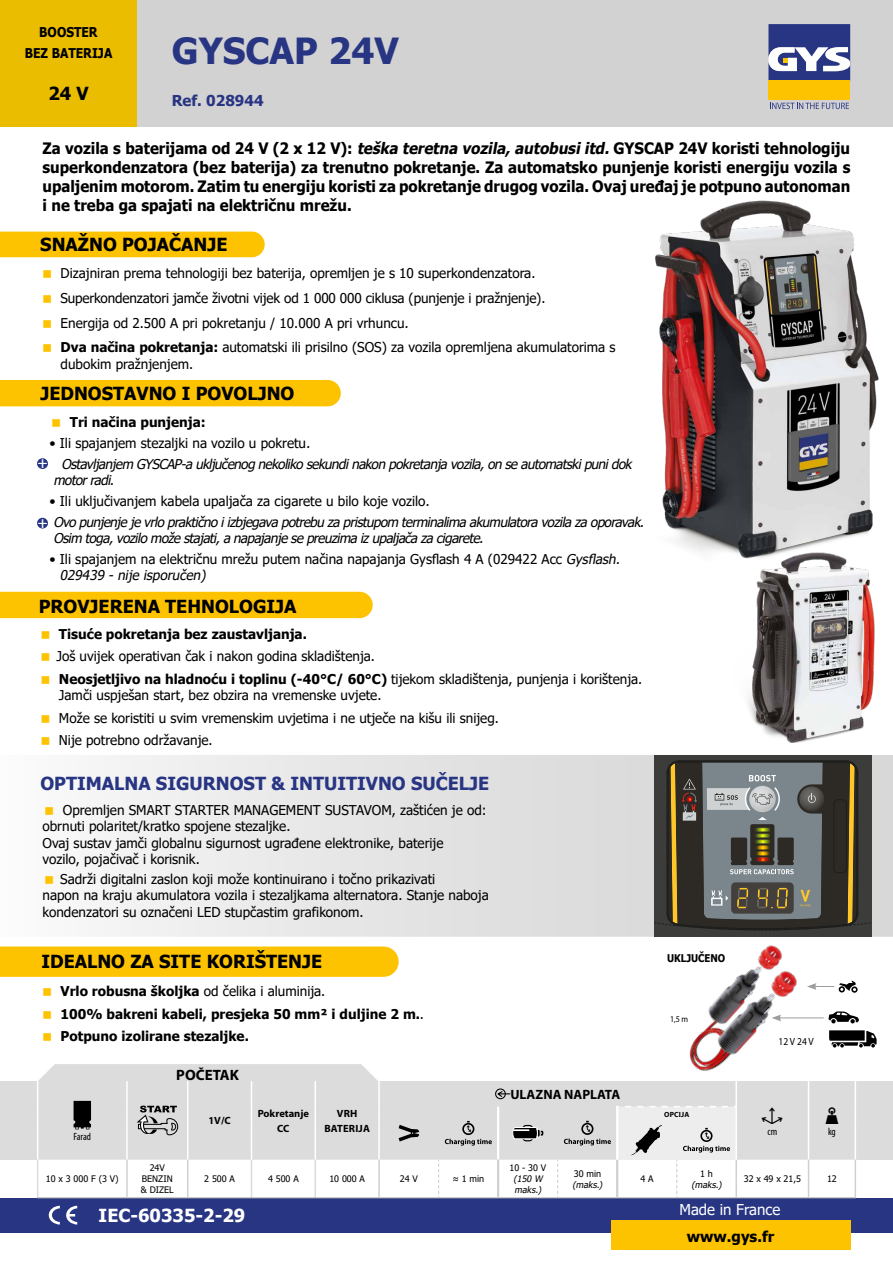
<style>
.page{position:relative;width:893px;height:1263px;background:#fff}
.page>*{position:absolute;margin:0;border:0;box-sizing:border-box;transform-origin:0 0}
.t1{font:700 36px "Tahoma";color:#283583}
.t2{font:700 18px "Tahoma";color:#000}
.t3{font:700 18px "Tahoma";color:#283583}
.t4{font:700 18px "Tahoma";color:#fff}
.t5{font:700 18px "Minion Pro";color:#fff}
.t6{font:700 15.75px/18.9px "Tahoma";color:#000;text-align:justify;scale:.95 1}
.t7{font:15px "Tahoma";color:#fff}
.t8{font:700 15px "Tahoma";color:#000}
.t9{font:700 15px "Tahoma";color:#283583}
.t10{font:700 15px "Myriad Pro";color:#000}
.t11{font:13.5px/16.2px "Tahoma";color:#000}
.t12{font:italic 13.5px/20.7px "Tahoma";letter-spacing:-.04em;color:#000}
.t13{font:700 13.5px/22.5px "Tahoma";color:#000}
.t14{font:700 13.5px/21px "Tahoma";color:#000;text-align:center;scale:.9 1}
.t15{font:700 13.5px "Myriad Pro";color:#000}
.t16{font:700 10.65px "Tahoma";color:#000;scale:.9 1}
.t17{font:700 10.5px/15px "Myriad Pro";color:#000;text-align:center}
.t18{font:700 10.5px/15px "Myriad Pro";letter-spacing:.02em;color:#000;text-align:center}
.t19{font:condensed 10.5px "Myriad Pro";letter-spacing:-.005em;color:#000}
.t20{font:10.5px "Myriad Pro";color:#000;scale:.9 1}
.t21{font:9px/10.8px "Tahoma";color:#000;text-align:center}
.t22{font:italic 9px/10.8px "Tahoma";color:#000}
.t23{font:8.85px "Myriad Pro";color:#000;scale:.9 1}
.t24{font:700 7.5px "Myriad Pro";letter-spacing:.02em;color:#000}
.s1{font-style:italic}
.s2{font-weight:700}
.s3{font-style:normal}
.s4{font-weight:400}
</style>
<div class="page">
<div style="left:0;top:0;width:137px;height:127px;background:#ebbd00"></div>
<svg style="left:0;top:231px;width:265px;height:27px;background:#fdc60f"></svg>
<svg style="left:0;top:591px;width:373px;height:28px;background:#fdc610"></svg>
<div style="left:0;top:380px;width:341px;height:27px;background:#fdc300"></div>
<svg style="left:0;top:946px;width:399px;height:31px;background:#fdc407"></svg>
<svg style="left:104px;top:755px;width:789px;height:182px;fill:#e4e4e4"></svg>
<svg style="left:654px;top:756px;width:218px;height:181px;background:#5b5b53"></svg>
<svg style="left:829px;top:1030px;width:48px;height:17px"></svg>
<svg style="left:828px;top:1011px;width:31px;height:12px"></svg>
<svg style="left:821px;top:981px;width:37px;height:12px"></svg>
<hr style="left:779px;top:1017px;width:45px;height:1px;background:#9d9d9c">
<img style="left:666px;top:928px;width:155px;height:136px">
<img style="left:655px;top:200px;width:224px;height:353px">
<img style="left:733px;top:552px;width:146px;height:190px">
<div style="left:137px;top:0;width:756px;height:127px;background:#d2d2d2"></div>
<div style="left:0;top:1198px;width:893px;height:34px;background:#283583"></div>
<div style="left:768px;top:81px;width:82px;height:19px;background:#fdc300"></div>
<svg style="left:768px;top:24px;width:82px;height:57px;background:#676ea1"></svg>
<svg style="left:770px;top:103px;width:79px;height:6px"></svg>
<div style="left:611px;top:1221px;width:239px;height:29px;background:#fdc300"></div>
<svg style="left:49px;top:1206px;width:11px;height:18px"></svg>
<svg style="left:66px;top:1206px;width:11px;height:18px"></svg>
<div style="left:0;top:1081px;width:893px;height:79px;background:#dcdcdc"></div>
<hr style="left:37px;top:1198px;width:90px;height:1px;background:#9d9d9c">
<hr style="left:127px;top:1198px;width:61px;height:1px;background:#9d9d9c">
<hr style="left:188px;top:1198px;width:63px;height:1px;background:#9d9d9c">
<hr style="left:251px;top:1198px;width:64px;height:1px;background:#9d9d9c">
<hr style="left:315px;top:1198px;width:64px;height:1px;background:#9d9d9c">
<hr style="left:379px;top:1198px;width:60px;height:1px;background:#9d9d9c">
<hr style="left:439px;top:1198px;width:59px;height:1px;background:#9d9d9c">
<hr style="left:498px;top:1198px;width:60px;height:1px;background:#9d9d9c">
<hr style="left:558px;top:1198px;width:59px;height:1px;background:#9d9d9c">
<hr style="left:617px;top:1198px;width:60px;height:1px;background:#9d9d9c">
<hr style="left:677px;top:1198px;width:59px;height:1px;background:#9d9d9c">
<hr style="left:736px;top:1198px;width:72px;height:1px;background:#9d9d9c">
<hr style="left:808px;top:1198px;width:48px;height:1px;background:#9d9d9c">
<div style="left:36px;top:457px;width:13px;height:13px;background:#283583;border-radius:50%"></div>
<div style="left:36px;top:457px;width:14px;height:13px;border:2px solid #fff;border-radius:50%"></div>
<div style="left:36px;top:517px;width:13px;height:12px;background:#283583;border-radius:50%"></div>
<div style="left:36px;top:516px;width:14px;height:14px;border:2px solid #fff;border-radius:50%"></div>
<svg style="left:37px;top:1064px;width:819px;height:134px"></svg>
<p class="t14" style="left:25px;top:22px;width:99px">BOOSTER<br>BEZ BATERIJA</p>
<h2 class="t2" style="left:48px;top:81px;width:42px">24 V</h2>
<h1 class="t1" style="left:172px;top:26px;width:228px">GYSCAP 24V</h1>
<p class="t9" style="left:172px;top:90px;width:93px">Ref. 028944</p>
<p class="t6" style="left:43px;top:140px;width:852px">Za vozila s baterijama od 24 V (2 x 12 V): <span class="s1">teška teretna vozila,autobusiitd.</span>GYSCAP 24V koristi tehnologiju superkondenzatora (bez baterija) za trenutno pokretanje. Za automatsko punjenje koristi energiju vozila s upaljenim motorom. Zatim tu energiju koristi za pokretanje drugog vozila. Ovaj uređaj je potpuno autonoman i ne treba ga spajati na električnu mrežu.</p>
<h2 class="t2" style="left:40px;top:232px;width:189px">SNAŽNO POJAČANJE</h2>
<p class="t11" style="left:60px;top:262px;width:557px;line-height:24.8px">Dizajniran prema tehnologiji bez baterija, opremljen je s 10 superkondenzatora.<br>Superkondenzatori jamče životni vijek od 1 000 000 ciklusa (punjenje i pražnjenje).<br>Energija od 2.500 A pri pokretanju / 10.000 A pri vrhuncu<span class="s1">.<br></span><span class="s2">Dva načina pokretanja:</span> automatski ili prisilno (SOS) za vozila opremljena akumulatorima s</p>
<p class="t11" style="left:61px;top:356px;width:134px">dubokim pražnjenjem.</p>
<h2 class="t2" style="left:40px;top:381px;width:256px">JEDNOSTAVNO I POVOLJNO</h2>
<p class="t13" style="left:70px;top:412px;width:137px">Tri načina punjenja:</p>
<p class="t12" style="left:61px;top:433px;width:576px;text-indent:-12px"><span class="s3">• Ili spajanjem stezaljki na vozilo u pokretu</span>.<br>Ostavljanjem GYSCAP-auključenognekolikosekundinakonpokretanjavozila,onseautomatskipunidok</p>
<p class="t12" style="left:53px;top:471px;width:66px">motorradi.</p>
<p class="t12" style="left:50px;top:491px;width:600px"><span class="s3">• Ili uključivanjem kabela upaljača za cigarete u bilo koje vozilo</span>.<br>Ovopunjenjejevrlopraktičnoiizbjegavapotrebuzapristupom terminalimaakumulatoravozilazaoporavak.</p>
<p class="t12" style="left:53px;top:529px;width:435px">Osim toga,vozilomožestajati,anapajanjesepreuzimaizupaljačazacigarete.</p>
<p class="t11" style="left:60px;top:551px;width:565px;text-indent:-10px">• Ili spajanjem na električnu mrežu putem načina napajanja Gysflash 4 A (029422 Acc <span class="s1">Gysflash.<br>029439 -nije isporučen)</span></p>
<h2 class="t5" style="left:37px;top:450px;width:12px">+</h2>
<h2 class="t5" style="left:37px;top:509px;width:12px">+</h2>
<h2 class="t2" style="left:39px;top:593px;width:259px">PROVJERENA TEHNOLOGIJA</h2>
<p class="t13" style="left:59px;top:623px;width:249px">Tisuće pokretanja bez zaustavljanja.</p>
<p class="t11" style="left:56px;top:646px;width:587px;line-height:22.5px">Još uvijek operativan čak i nakon godina skladištenja.<br><span class="s2">Neosjetljivo na hladnoću i toplinu (-40°C/ 60°C)</span> tijekom skladištenja, punjenja i korištenja.</p>
<p class="t11" style="left:59px;top:685px;width:441px;line-height:22.5px">Jamči uspješan start, bez obzira na vremenske uvjete.<br>Može se koristiti u svim vremenskim uvjetima i ne utječe na kišu ili snijeg.<br>Nije potrebno održavanje.</p>
<h2 class="t3" style="left:40px;top:770px;width:450px">OPTIMALNA SIGURNOST &amp; INTUITIVNO SUČELJE</h2>
<p class="t11" style="left:43px;top:803px;width:446px;text-indent:20px">Opremljen SMART STARTER MANAGEMENT SUSTAVOM, zaštićen je od: obrnuti polaritet/kratko spojene stezaljke.<br>Ovaj sustav jamči globalnu sigurnost ugrađene elektronike, baterije<br>vozilo, pojačivač i korisnik.</p>
<p class="t11" style="left:43px;top:872px;width:448px;text-indent:18px">Sadrži digitalni zaslon koji može kontinuirano i točno prikazivati<br>napon na kraju akumulatora vozila i stezaljkama alternatora. Stanje naboja kondenzatori su označeni LED stupčastim grafikonom.</p>
<h2 class="t2" style="left:41px;top:948px;width:282px">IDEALNO ZA SITE KORIŠTENJE</h2>
<p class="t13" style="left:61px;top:980px;width:365px">Vrlo robusna školjka <span class="s4">od čelika i aluminija.<br></span>100% bakreni kabeli, presjeka 50 mm² i duljine 2 m.<span class="s4">.<br></span>Potpuno izolirane stezaljke.</p>
<p class="t16" style="left:667px;top:951px;width:66px">UKLJUČENO</p>
<p class="t23" style="left:670px;top:1014px;width:22px">1,5 m</p>
<p class="t20" style="left:778px;top:1035px;width:41px">12 V 24 V</p>
<p class="t10" style="left:176px;top:1065px;width:64px">POČETAK</p>
<p class="t15" style="left:510px;top:1086px;width:111px">ULAZNA NAPLATA</p>
<p class="t19" style="left:73px;top:1130px;width:19px">Farad</p>
<p class="t17" style="left:208px;top:1113px;width:24px">1V/C</p>
<p class="t17" style="left:258px;top:1105px;width:53px">Pokretanje<br>CC</p>
<p class="t18" style="left:324px;top:1105px;width:47px">VRH<br>BATERIJA</p>
<p class="t24" style="left:664px;top:1109px;width:27px">OPCIJA</p>
<p class="t19" style="left:768px;top:1125px;width:11px">cm</p>
<p class="t19" style="left:828px;top:1125px;width:9px">kg</p>
<p class="t21" style="left:46px;top:1174px;width:74px">10 x 3 000 F (3 V)</p>
<p class="t21" style="left:141px;top:1163px;width:34px">24V<br>BENZIN &amp; DIZEL</p>
<p class="t21" style="left:204px;top:1174px;width:32px">2 500 A</p>
<p class="t21" style="left:268px;top:1174px;width:32px">4 500 A</p>
<p class="t21" style="left:329px;top:1174px;width:37px">10 000 A</p>
<p class="t21" style="left:400px;top:1174px;width:20px">24 V</p>
<p class="t21" style="left:452px;top:1174px;width:33px">≈ 1 min</p>
<p class="t21" style="left:509px;top:1163px;width:38px">10 - 30 V</p>
<p class="t22" style="left:513px;top:1174px;width:33px">(150 W maks.)</p>
<p class="t21" style="left:574px;top:1169px;width:29px">30 min</p>
<p class="t22" style="left:572px;top:1179px;width:34px">(maks.)</p>
<p class="t21" style="left:640px;top:1174px;width:15px">4 A</p>
<p class="t21" style="left:700px;top:1169px;width:14px">1 h</p>
<p class="t22" style="left:691px;top:1179px;width:34px">(maks.)</p>
<p class="t21" style="left:744px;top:1174px;width:59px">32 x 49 x 21,5</p>
<p class="t21" style="left:827px;top:1174px;width:11px">12</p>
<h2 class="t4" style="left:99px;top:1203px;width:148px">IEC-60335-2-29</h2>
<p class="t7" style="left:679px;top:1199px;width:102px">Made in France</p>
<p class="t8" style="left:687px;top:1226px;width:89px">www.gys.fr</p>
</div>
